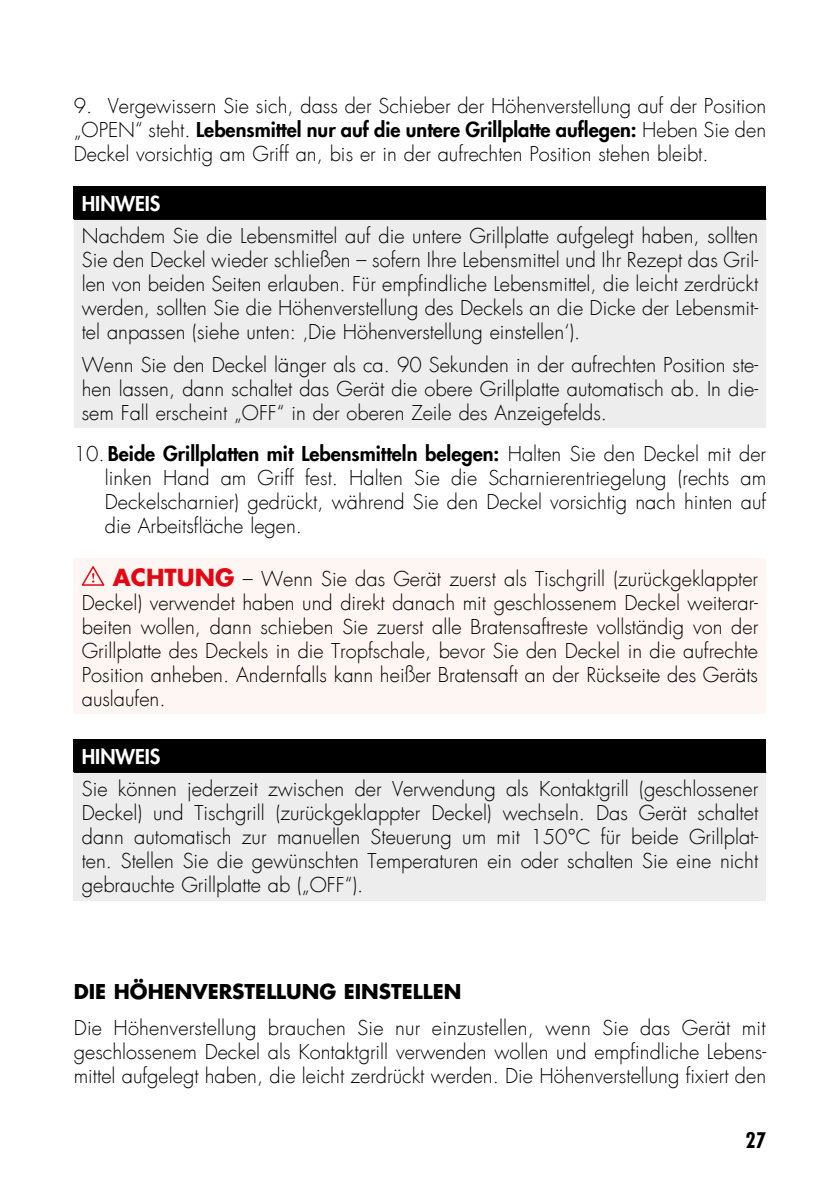
<style>
.page{position:relative;width:840px;height:1191px;background:#fff}
.page>*{position:absolute;margin:0;border:0;box-sizing:border-box;transform-origin:0 0}
.t1{font:700 condensed 21px "Futura LT";color:#000}
.t2{font:300 20px/24px "Futura LT";color:#000;text-align:justify}
.t3{font:700 20px "Futura LT";color:#000}
.t4{font:800 20px "Futura LT";color:#fff}
.s1{font-weight:800}
.s2{font-weight:700;font-size:23px;color:#e30613}
</style>
<div class="page">
<div style="left:74px;top:186px;width:691px;height:33px;background:#000"></div>
<div style="left:74px;top:220px;width:691px;height:208px;background:#ededed"></div>
<hr style="left:74px;top:218px;width:691px;height:2px;background:#000">
<div style="left:74px;top:558px;width:691px;height:156px;background:#fef6f2"></div>
<svg style="left:82px;top:566px;width:22px;height:20px"></svg>
<div style="left:74px;top:739px;width:691px;height:33px;background:#000"></div>
<div style="left:74px;top:772px;width:691px;height:128px;background:#ededed"></div>
<hr style="left:74px;top:771px;width:691px;height:2px;background:#000">
<p class="t2" style="left:74px;top:94px;width:693px">9. Vergewissern Sie sich, dass der Schieber der Höhenverstellung auf der Position „OPEN“ steht. <span class="s1">Lebensmittel nur auf die untere Grillplatte auflegen:</span> Heben Sie den Deckel vorsichtig am Griff an, bis er in der aufrechten Position stehen bleibt.</p>
<p class="t4" style="left:82px;top:190px;width:80px">HINWEIS</p>
<p class="t2" style="left:82px;top:225px;width:677px">Nachdem Sie die Lebensmittel auf die untere Grillplatte aufgelegt haben, sollten Sie den Deckel wieder schließen – sofern Ihre Lebensmittel und Ihr Rezept das Gril&shy;len von beiden Seiten erlauben. Für empfindliche Lebensmittel, die leicht zerdrückt werden, sollten Sie die Höhenverstellung des Deckels an die Dicke der Lebensmit&shy;tel anpassen (siehe unten: ‚Die Höhenverstellung einstellen‘).</p>
<p class="t2" style="left:82px;top:353px;width:677px">Wenn Sie den Deckel länger als ca. 90 Sekunden in der aufrechten Position ste&shy;hen lassen, dann schaltet das Gerät die obere Grillplatte automatisch ab. In die&shy;sem Fall erscheint „OFF“ in der oberen Zeile des Anzeigefelds.</p>
<p class="t2" style="left:105px;top:442px;width:662px;text-indent:-31px">10. <span class="s1">Beide Grillplatten mit Lebensmitteln belegen:</span> Halten Sie den Deckel mit der linken Hand am Griff fest. Halten Sie die Scharnierentriegelung (rechts am Deckelscharnier) gedrückt, während Sie den Deckel vorsichtig nach hinten auf die Arbeitsfläche legen.</p>
<p class="t2" style="left:82px;top:567px;width:677px;text-indent:31px"><span class="s2">ACHTUNG</span> – Wenn Sie das Gerät zuerst als Tischgrill (zurückgeklappter Deckel) verwendet haben und direkt danach mit geschlossenem Deckel weiterar&shy;beiten wollen, dann schieben Sie zuerst alle Bratensaftreste vollständig von der Grillplatte des Deckels in die Tropfschale, bevor Sie den Deckel in die aufrechte Position anheben. Andernfalls kann heißer Bratensaft an der Rückseite des Geräts auslaufen.</p>
<p class="t4" style="left:82px;top:743px;width:80px">HINWEIS</p>
<p class="t2" style="left:82px;top:777px;width:677px">Sie können jederzeit zwischen der Verwendung als Kontaktgrill (geschlossener Deckel) und Tischgrill (zurückgeklappter Deckel) wechseln. Das Gerät schaltet dann automatisch zur manuellen Steuerung um mit 150°C für beide Grillplat&shy;ten. Stellen Sie die gewünschten Temperaturen ein oder schalten Sie eine nicht gebrauchte Grillplatte ab („OFF“).</p>
<p class="t3" style="left:74px;top:977px;width:389px">DIE HÖHENVERSTELLUNG EINSTELLEN</p>
<p class="t2" style="left:74px;top:1015px;width:693px">Die Höhenverstellung brauchen Sie nur einzustellen, wenn Sie das Gerät mit geschlossenem Deckel als Kontaktgrill verwenden wollen und empfindliche Lebens&shy;mittel aufgelegt haben, die leicht zerdrückt werden. Die Höhenverstellung fixiert den</p>
<p class="t1" style="left:745px;top:1127px;width:22px">27</p>
</div>
